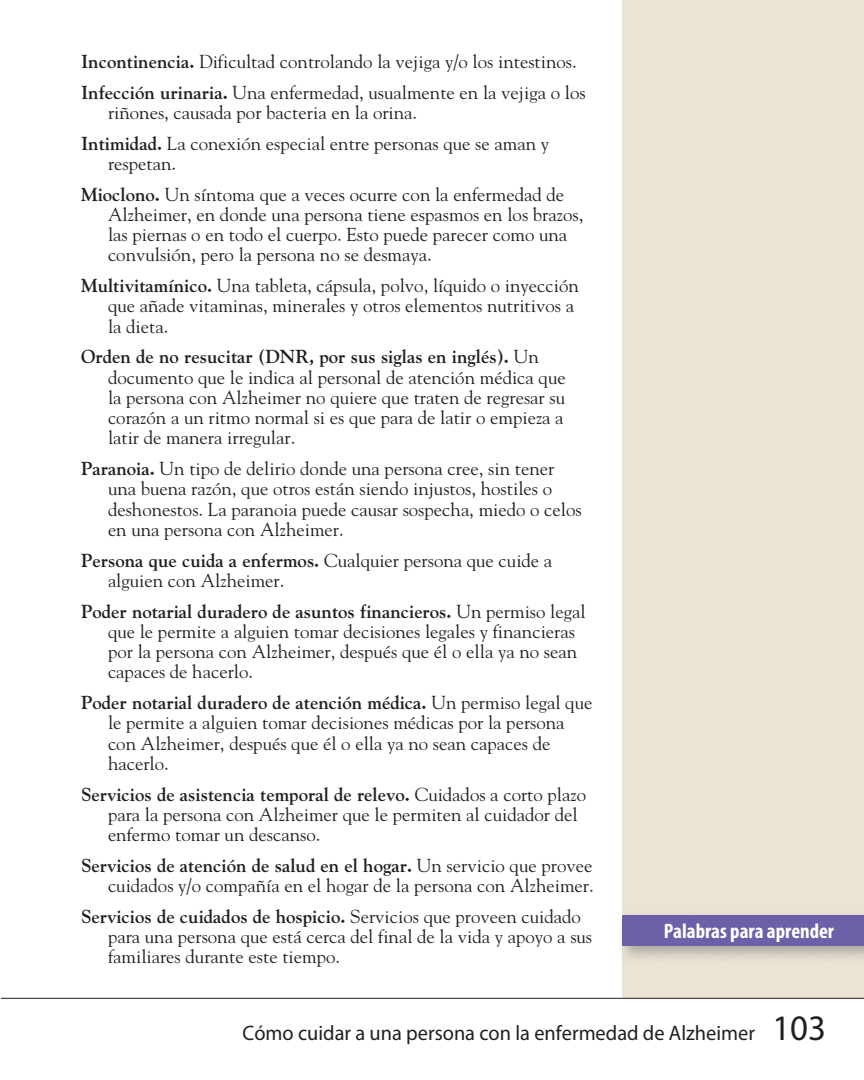
<style>
.page{position:relative;width:864px;height:1080px;background:#fff}
.page>*{position:absolute;margin:0;border:0;box-sizing:border-box;transform-origin:0 0}
.t1{font:21px "Myriad Pro";color:#231f20}
.t2{font:700 condensed 21px "Myriad Pro";color:#fff}
.t3{font:18.75px/20.2px "Goudy";color:#231f20}
.s1{font-weight:700}
.s2{font-size:36px}
</style>
<div class="page">
<div style="left:622px;top:0;width:242px;height:998px;background:#ebe4d5"></div>
<hr style="left:1px;top:998px;width:863px;height:1px;background:#231f20">
<div style="left:622px;top:915px;width:242px;height:31px;background:#6e5fa9"></div>
<p class="t3" style="left:81px;top:51px;width:497px"><span class="s1">Incontinencia.</span> Dificultad controlando la vejiga y/o los intestinos.</p>
<p class="t3" style="left:108px;top:82px;width:479px;text-indent:-27px"><span class="s1">Infección urinaria.</span> Una enfermedad, usualmente en la vejiga o los riñones, causada por bacteria en la orina.</p>
<p class="t3" style="left:108px;top:133px;width:443px;text-indent:-27px"><span class="s1">Intimidad.</span> La conexión especial entre personas que se aman y respetan.</p>
<p class="t3" style="left:108px;top:184px;width:477px;text-indent:-27px"><span class="s1">Mioclono.</span> Un síntoma que a veces ocurre con la enfermedad de Alzheimer, en donde una persona tiene espasmos en los brazos, las piernas o en todo el cuerpo. Esto puede parecer como una convulsión, pero la persona no se desmaya.</p>
<p class="t3" style="left:108px;top:275px;width:472px;text-indent:-27px"><span class="s1">Multivitamínico.</span> Una tableta, cápsula, polvo, líquido o inyección que añade vitaminas, minerales y otros elementos nutritivos a la dieta.</p>
<p class="t3" style="left:108px;top:346px;width:459px;text-indent:-27px"><span class="s1">Orden de no resucitar (DNR, por sus siglas en inglés).</span> Un documento que le indica al personal de atención médica que la persona con Alzheimer no quiere que traten de regresar su corazón a un ritmo normal si es que para de latir o empieza a latir de manera irregular.</p>
<p class="t3" style="left:108px;top:458px;width:475px;text-indent:-27px"><span class="s1">Paranoia.</span> Un tipo de delirio donde una persona cree, sin tener una buena razón, que otros están siendo injustos, hostiles o deshonestos. La paranoia puede causar sospecha, miedo o celos en una persona con Alzheimer.</p>
<p class="t3" style="left:108px;top:550px;width:446px;text-indent:-27px"><span class="s1">Persona que cuida a enfermos.</span> Cualquier persona que cuide a alguien con Alzheimer.</p>
<p class="t3" style="left:108px;top:601px;width:479px;text-indent:-27px"><span class="s1">Poder notarial duradero de asuntos financieros.</span> Un permiso legal que le permite a alguien tomar decisiones legales y financieras por la persona con Alzheimer, después que él o ella ya no sean capaces de hacerlo.</p>
<p class="t3" style="left:108px;top:692px;width:486px;text-indent:-27px"><span class="s1">Poder notarial duradero de atención médica.</span> Un permiso legal que le permite a alguien tomar decisiones médicas por la persona con Alzheimer, después que él o ella ya no sean capaces de hacerlo.</p>
<p class="t3" style="left:108px;top:784px;width:480px;text-indent:-27px"><span class="s1">Servicios de asistencia temporal de relevo.</span> Cuidados a corto plazo para la persona con Alzheimer que le permiten al cuidador del enfermo tomar un descanso.</p>
<p class="t3" style="left:81px;top:855px;width:514px;text-align:right"><span class="s1">Servicios de atención de salud en el hogar.</span> Un servicio que provee cuidados y/o compañía en el hogar de la persona con Alzheimer.</p>
<p class="t3" style="left:108px;top:906px;width:486px;text-indent:-27px"><span class="s1">Servicios de cuidados de hospicio.</span> Servicios que proveen cuidado para una persona que está cerca del final de la vida y apoyo a sus familiares durante este tiempo.</p>
<p class="t2" style="left:664px;top:918px;width:172px">Palabras para aprender</p>
<p class="t1" style="left:243px;top:1021px;width:585px">Cómo cuidar a una persona con la enfermedad de Alzheimer <span class="s2">103</span></p>
</div>
